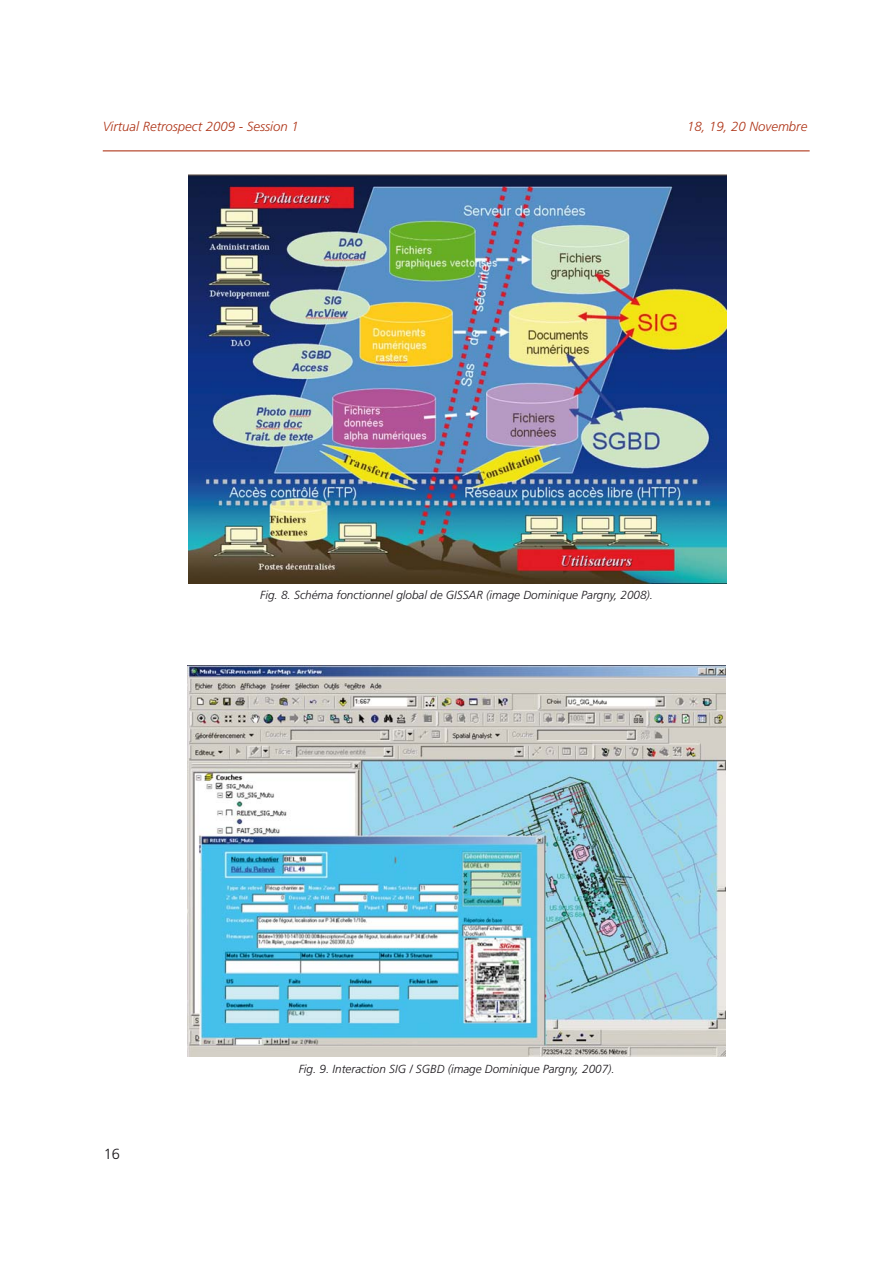
<style>
.page{position:relative;width:893px;height:1263px;background:#fff}
.page>*{position:absolute;margin:0;border:0;box-sizing:border-box;transform-origin:0 0}
.t1{font:300 14.7px "Frutiger";color:#1a171b}
.t2{font:italic 300 13.2px "Frutiger";color:#ae3417}
.t3{font:italic 300 11.7px "Frutiger";color:#1a171b}
</style>
<div class="page">
<hr style="left:103px;top:150px;width:707px;height:1px;background:#ae3417">
<img style="left:188px;top:175px;width:538px;height:409px">
<img style="left:187px;top:666px;width:538px;height:390px">
<p class="t2" style="left:103px;top:121px;width:198px">Virtual Retrospect 2009 - Session 1</p>
<p class="t2" style="left:687px;top:121px;width:122px">18, 19, 20 Novembre</p>
<p class="t3" style="left:260px;top:590px;width:394px">Fig. 8. Schéma fonctionnel global de GISSAR (image Dominique Pargny, 2008).</p>
<p class="t1" style="left:104px;top:1148px;width:18px">16</p>
<p class="t3" style="left:299px;top:1065px;width:317px">Fig. 9. Interaction SIG / SGBD (image Dominique Pargny, 2007).</p>
</div>
